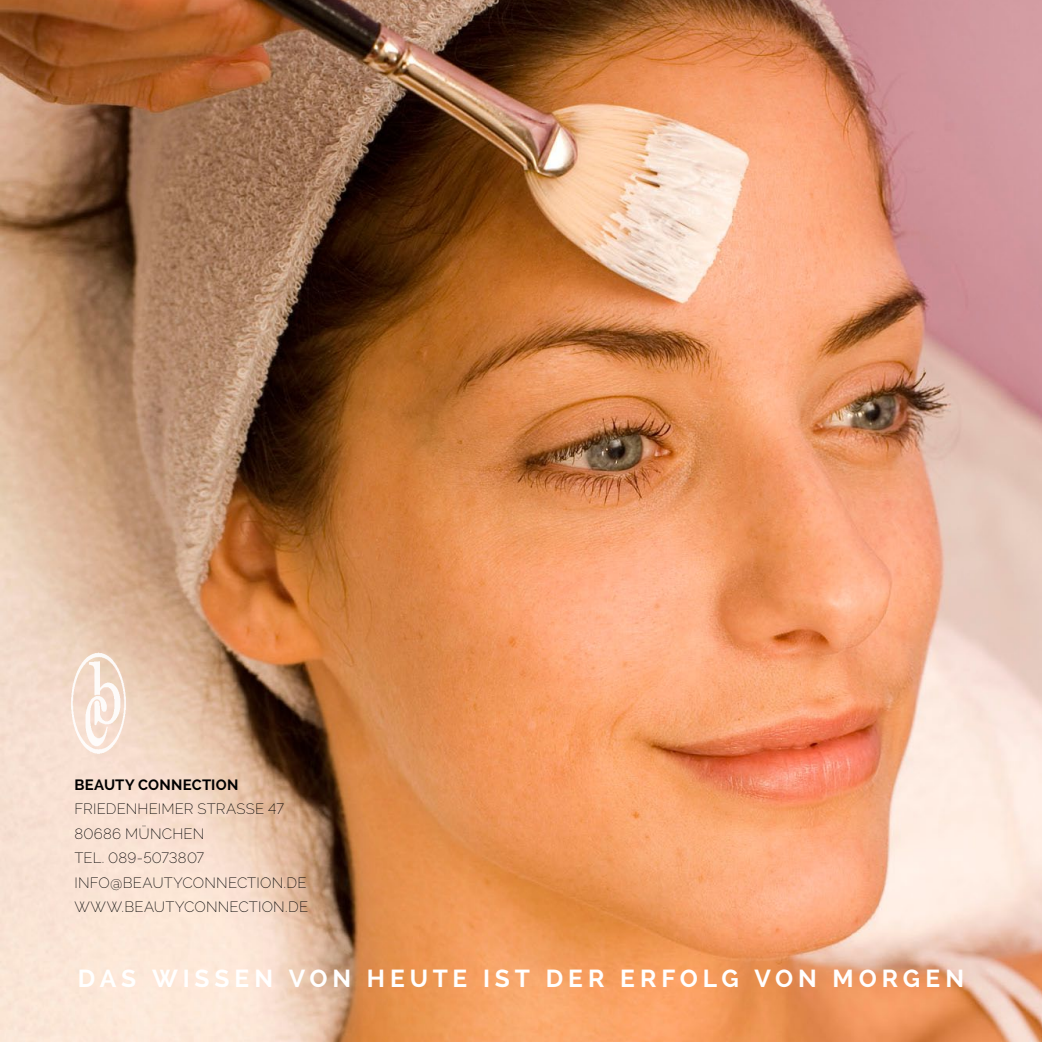
<style>
.page{position:relative;width:1042px;height:1042px;background:#fff}
.page>*{position:absolute;margin:0;border:0;box-sizing:border-box;transform-origin:0 0}
.t1{font:700 24.5px "Raleway";letter-spacing:.2em;color:#fff}
.t2{font:200 14.88px/24.5px "Raleway";letter-spacing:.015em;color:#000}
.t3{font:700 14.88px "Raleway";letter-spacing:.015em;color:#000}
</style>
<div class="page">
<img style="left:0;top:0;width:1042px;height:1042px">
<img style="left:63px;top:624px;width:70px;height:152px">
<p class="t3" style="left:74px;top:776px;width:165px">BEAUTY CONNECTION</p>
<p class="t2" style="left:74px;top:797px;width:235px">FRIEDENHEIMER STRASSE 47<br>80686 MÜNCHEN<br>TEL. 089-5073807<br>INFO@BEAUTYCONNECTION.DE<br>WWW.BEAUTYCONNECTION.DE</p>
<h1 class="t1" style="left:78px;top:964px;width:887px">DA S WISSEN VON HEUTE IST DER E RFOLG VON M ORGEN</h1>
</div>
